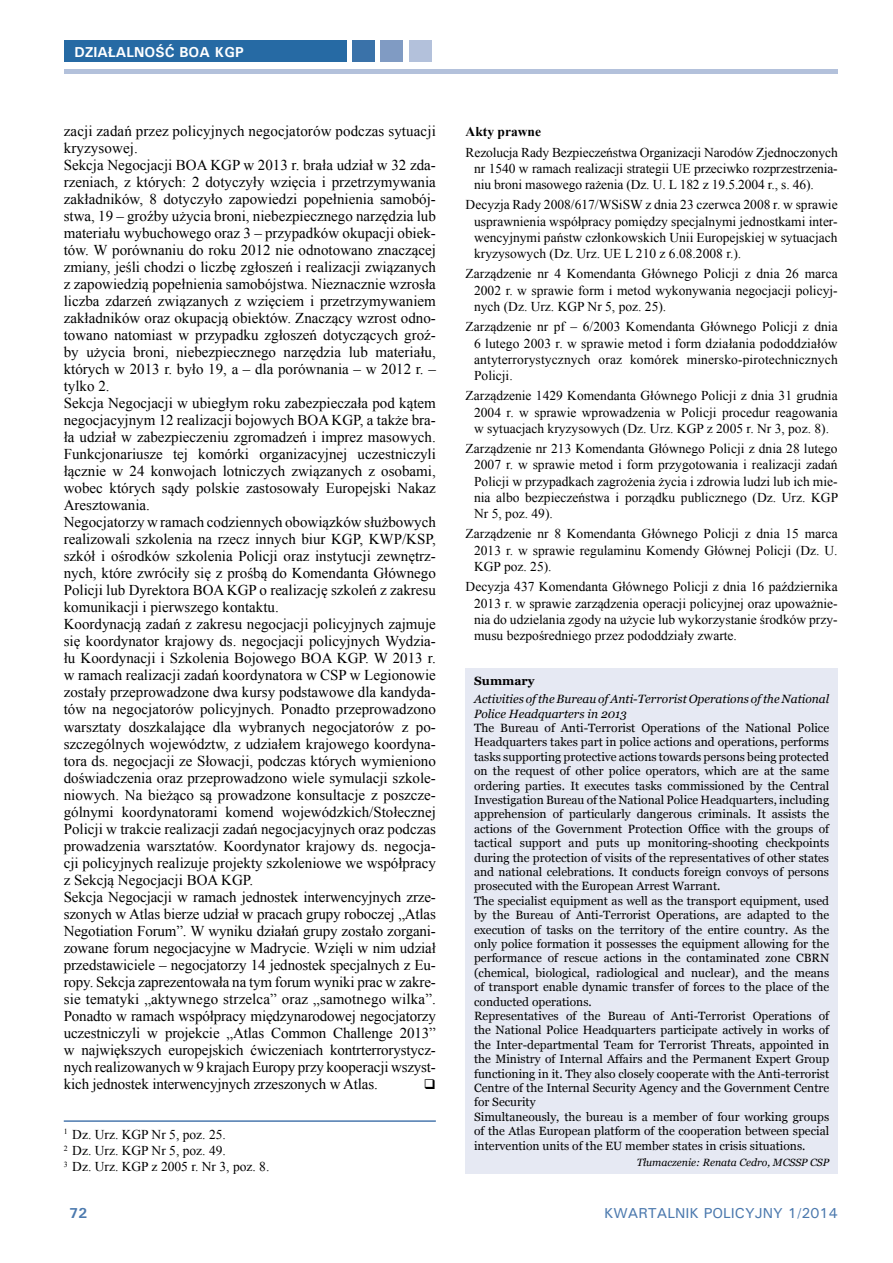
<style>
.page{position:relative;width:893px;height:1263px;background:#fff}
.page>*{position:absolute;margin:0;border:0;box-sizing:border-box;transform-origin:0 0}
.t1{font:15px/17px "Times New Roman";color:#000}
.t2{font:500 14.4px "Univers";color:#4b79ae}
.t3{font:700 14.4px "Univers";color:#fff}
.t4{font:700 14.4px "Univers";color:#4b79ae}
.t5{font:13.5px/16.2px "Times New Roman";color:#000;text-align:justify}
.t6{font:700 13.5px "Times New Roman";color:#000}
.t7{font:12px/14.4px "Georgia";color:#000}
.t8{font:italic 12px/14.4px "Georgia";color:#000}
.t9{font:700 12px "Georgia";color:#000}
.t10{font:italic 10.5px "Georgia";color:#000}
</style>
<div class="page">
<hr style="left:64px;top:70px;width:774px;height:4px;background:#b3c1db">
<div style="left:64px;top:41px;width:283px;height:21px;background:#266aa4"></div>
<div style="left:352px;top:41px;width:23px;height:21px;background:#3a72a9"></div>
<div style="left:380px;top:41px;width:23px;height:21px;background:#809bc3"></div>
<div style="left:409px;top:41px;width:23px;height:21px;background:#b3c1db"></div>
<hr style="left:64px;top:1120px;width:372px;height:2px;background:#4b79ae">
<div style="left:466px;top:668px;width:372px;height:506px;background:#e6e9f3"></div>
<p class="t3" style="left:74px;top:43px;width:171px">DZIAŁALNOŚĆ BOA KGP</p>
<p class="t1" style="left:64px;top:122px;width:374px">zacji zadań przez policyjnych negocjatorów podczas sytuacji kryzysowej.<br>Sekcja Negocjacji BOA KGP w 2013 r. brała udział w 32 zda&shy;rzeniach, z których: 2 dotyczyły wzięcia i przetrzymywania zakładników, 8 dotyczyło zapowiedzi popełnienia samobój&shy;stwa, 19 – groźby użycia broni, niebezpiecznego narzędzia lub materiału wybuchowego oraz 3 – przypadków okupacji obiek&shy;tów. W porównaniu do roku 2012 nie odnotowano znaczącej zmiany, jeśli chodzi o liczbę zgłoszeń i realizacji związanych z zapowiedzią popełnienia samobójstwa. Nieznacznie wzrosła liczba zdarzeń związanych z wzięciem i przetrzymywaniem zakładników oraz okupacją obiektów. Znaczący wzrost odno&shy;towano natomiast w przypadku zgłoszeń dotyczących groź&shy;by użycia broni, niebezpiecznego narzędzia lub materiału, których w 2013 r. było 19, a – dla porównania – w 2012 r. – tylko 2.<br>Sekcja Negocjacji w ubiegłym roku zabezpieczała pod kątem negocjacyjnym 12 realizacji bojowych BOA KGP, a także bra&shy;ła udział w zabezpieczeniu zgromadzeń i imprez masowych.<br>Funkcjonariusze tej komórki organizacyjnej uczestniczyli łącznie w 24 konwojach lotniczych związanych z osobami, wobec których sądy polskie zastosowały Europejski Nakaz Aresztowania.<br>Negocjatorzy w ramach codziennych obowiązków służbowych realizowali szkolenia na rzecz innych biur KGP, KWP/KSP, szkół i ośrodków szkolenia Policji oraz instytucji zewnętrz&shy;nych, które zwróciły się z prośbą do Komendanta Głównego Policji lub Dyrektora BOA KGP o realizację szkoleń z zakresu komunikacji i pierwszego kontaktu.<br>Koordynacją zadań z zakresu negocjacji policyjnych zajmuje się koordynator krajowy ds. negocjacji policyjnych Wydzia&shy;łu Koordynacji i Szkolenia Bojowego BOA KGP. W 2013 r. w ramach realizacji zadań koordynatora w CSP w Legionowie zostały przeprowadzone dwa kursy podstawowe dla kandyda&shy;tów na negocjatorów policyjnych. Ponadto przeprowadzono warsztaty doszkalające dla wybranych negocjatorów z po&shy;szczególnych województw, z udziałem krajowego koordyna&shy;tora ds. negocjacji ze Słowacji, podczas których wymieniono doświadczenia oraz przeprowadzono wiele symulacji szkole&shy;niowych. Na bieżąco są prowadzone konsultacje z poszcze&shy;gólnymi koordynatorami komend wojewódzkich/Stołecznej Policji w trakcie realizacji zadań negocjacyjnych oraz podczas prowadzenia warsztatów. Koordynator krajowy ds. negocja&shy;cji policyjnych realizuje projekty szkoleniowe we współpracy z Sekcją Negocjacji BOA KGP.<br>Sekcja Negocjacji w ramach jednostek interwencyjnych zrze&shy;szonych w Atlas bierze udział w pracach grupy roboczej „Atlas Negotiation Forum”. W wyniku działań grupy zostało zorgani&shy;zowane forum negocjacyjne w Madrycie. Wzięli w nim udział przedstawiciele – negocjatorzy 14 jednostek specjalnych z Eu&shy;ropy. Sekcja zaprezentowała na tym forum wyniki prac w zakre&shy;sie tematyki „aktywnego strzelca” oraz „samotnego wilka”.<br>Ponadto w ramach współpracy międzynarodowej negocjatorzy uczestniczyli w projekcie „Atlas Common Challenge 2013” w największych europejskich ćwiczeniach kontrterrorystycz&shy;nych realizowanych w 9 krajach Europy przy kooperacji wszyst&shy;kich jednostek interwencyjnych zrzeszonych w Atlas.</p>
<p class="t5" style="left:64px;top:1126px;width:207px;text-align:left"><sup>1</sup> Dz. Urz. KGP Nr 5, poz. 25.<br><sup>2</sup> Dz. Urz. KGP Nr 5, poz. 49.<br><sup>3</sup> Dz. Urz. KGP z 2005 r. Nr 3, poz. 8.</p>
<p class="t6" style="left:466px;top:122px;width:77px">Akty prawne</p>
<p class="t5" style="left:474px;top:144px;width:365px;text-indent:-9px">Rezolucja Rady Bezpieczeństwa Organizacji Narodów Zjednoczonych nr 1540 w ramach realizacji strategii UE przeciwko rozprzestrzenia&shy;niu broni masowego rażenia (Dz. U. L 182 z 19.5.2004 r., s. 46).</p>
<p class="t5" style="left:474px;top:197px;width:365px;text-indent:-9px">Decyzja Rady 2008/617/WSiSW z dnia 23 czerwca 2008 r. w sprawie usprawnienia współpracy pomiędzy specjalnymi jednostkami inter&shy;wencyjnymi państw członkowskich Unii Europejskiej w sytuacjach kryzysowych (Dz. Urz. UE L 210 z 6.08.2008 r.).</p>
<p class="t5" style="left:474px;top:266px;width:365px;text-indent:-9px">Zarządzenie nr 4 Komendanta Głównego Policji z dnia 26 marca 2002 r. w sprawie form i metod wykonywania negocjacji policyj&shy;nych (Dz. Urz. KGP Nr 5, poz. 25).</p>
<p class="t5" style="left:474px;top:318px;width:365px;text-indent:-9px">Zarządzenie nr pf – 6/2003 Komendanta Głównego Policji z dnia 6 lutego 2003 r. w sprawie metod i form działania pododdziałów antyterrorystycznych oraz komórek minersko-pirotechnicznych Policji.</p>
<p class="t5" style="left:474px;top:387px;width:365px;text-indent:-9px">Zarządzenie 1429 Komendanta Głównego Policji z dnia 31 grudnia 2004 r. w sprawie wprowadzenia w Policji procedur reagowania w sytuacjach kryzysowych (Dz. Urz. KGP z 2005 r. Nr 3, poz. 8).</p>
<p class="t5" style="left:474px;top:440px;width:366px;text-indent:-9px">Zarządzenie nr 213 Komendanta Głównego Policji z dnia 28 lutego 2007 r. w sprawie metod i form przygotowania i realizacji zadań Policji w przypadkach zagrożenia życia i zdrowia ludzi lub ich mie&shy;nia albo bezpieczeństwa i porządku publicznego (Dz. Urz. KGP Nr 5, poz. 49).</p>
<p class="t5" style="left:474px;top:526px;width:365px;text-indent:-9px">Zarządzenie nr 8 Komendanta Głównego Policji z dnia 15 marca 2013 r. w sprawie regulaminu Komendy Głównej Policji (Dz. U.<br>KGP poz. 25).</p>
<p class="t5" style="left:474px;top:578px;width:365px;text-indent:-9px">Decyzja 437 Komendanta Głównego Policji z dnia 16 października 2013 r. w sprawie zarządzenia operacji policyjnej oraz upoważnie&shy;nia do udzielania zgody na użycie lub wykorzystanie środków przy&shy;musu bezpośredniego przez pododdziały zwarte.</p>
<p class="t9" style="left:474px;top:673px;width:62px">Summary</p>
<p class="t8" style="left:474px;top:692px;width:357px">Activities of the Bureau of Anti-Terrorist Operations of the National<br>Police Headquarters in 2013</p>
<p class="t7" style="left:474px;top:721px;width:357px">The Bureau of Anti-Terrorist Operations of the National Police Headquarters takes part in police actions and operations, performs tasks supporting protective actions towards persons being protected on the request of other police operators, which are at the same ordering parties. It executes tasks commissioned by the Central Investigation Bureau of the National Police Headquarters, including apprehension of particularly dangerous criminals. It assists the actions of the Government Protection Office with the groups of tactical support and puts up monitoring-shooting checkpoints during the protection of visits of the representatives of other states and national celebrations. It conducts foreign convoys of persons prosecuted with the European Arrest Warrant.<br>The specialist equipment as well as the transport equipment, used by the Bureau of Anti-Terrorist Operations, are adapted to the execution of tasks on the territory of the entire country. As the only police formation it possesses the equipment allowing for the performance of rescue actions in the contaminated zone CBRN (chemical, biological, radiological and nuclear), and the means of transport enable dynamic transfer of forces to the place of the conducted operations.<br>Representatives of the Bureau of Anti-Terrorist Operations of the National Police Headquarters participate actively in works of the Inter-departmental Team for Terrorist Threats, appointed in the Ministry of Internal Affairs and the Permanent Expert Group functioning in it. They also closely cooperate with the Anti-terrorist Centre of the Internal Security Agency and the Government Centre for Security<br>Simultaneously, the bureau is a member of four working groups of the Atlas European platform of the cooperation between special intervention units of the EU member states in crisis situations.</p>
<p class="t10" style="left:637px;top:1156px;width:181px">Tłumaczenie: Renata Cedro, MCSSP csp</p>
<p class="t4" style="left:69px;top:1204px;width:20px">72</p>
<p class="t2" style="left:604px;top:1204px;width:235px">KWARTALNIK POLICYJNY 1/2014</p>
</div>
